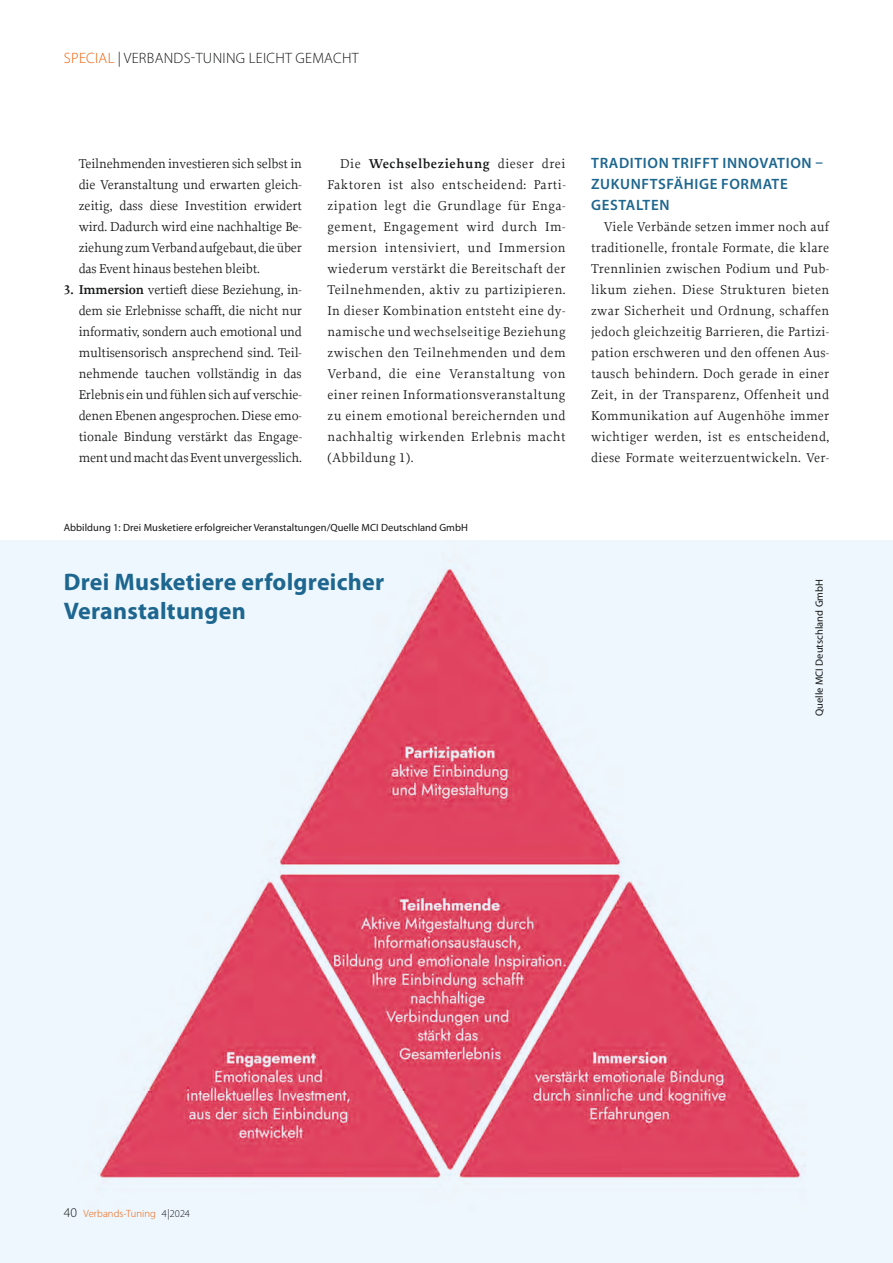
<style>
.page{position:relative;width:893px;height:1263px;background:#fff}
.page>*{position:absolute;margin:0;border:0;box-sizing:border-box;transform-origin:0 0}
.t1{font:700 24px/28.8px "Myriad Pro";letter-spacing:.01em;color:#1d668f}
.t2{font:600 15px/21px "Myriad Pro";letter-spacing:.04em;color:#1d668f}
.t3{font:300 15px "Myriad Pro";letter-spacing:.02em;color:#151616}
.t4{font:13.5px/21px "Proforma";color:#151616;text-align:justify}
.t5{font:10.5px "Myriad Pro";letter-spacing:.005em;color:#151616}
.t6{font:300 10.5px "Myriad Pro";letter-spacing:.01em;color:#ed5d05}
.s1{color:#ed5d05}
.s2{font-weight:600}
.s3{font-size:13.5px;color:#151616}
.s4{color:#151616}
</style>
<div class="page">
<div style="left:0;top:540px;width:893px;height:723px;background:#eef7fd"></div>
<img style="left:99px;top:569px;width:702px;height:609px">
<p class="t3" style="left:64px;top:49px;width:296px"><span class="s1">SPECIAL</span> | VERBANDS-TUNING LEICHT GEMACHT</p>
<p class="t4" style="left:79px;top:153px;width:225px">Teilnehmenden investieren sich selbst in die Veranstaltung und erwarten gleich&shy;zeitig, dass diese Investition erwidert wird. Dadurch wird eine nachhaltige Be&shy;ziehung zum Verband aufgebaut, die über das Event hinaus bestehen bleibt.</p>
<p class="t4" style="left:79px;top:279px;width:225px;text-indent:-15px"><span class="s2">3. Immersion</span> vertieft diese Beziehung, in&shy;dem sie Erlebnisse schafft, die nicht nur informativ, sondern auch emotional und multisensorisch ansprechend sind. Teil&shy;nehmende tauchen vollständig in das Erlebnis ein und fühlen sich auf verschie&shy;denen Ebenen angesprochen. Diese emo&shy;tionale Bindung verstärkt das Engage&shy;ment und macht das Event unvergesslich.</p>
<p class="t4" style="left:327px;top:153px;width:240px;text-indent:13px">Die <span class="s2">Wechselbeziehung</span> dieser drei Faktoren ist also entscheidend: Parti&shy;zipation legt die Grundlage für Enga&shy;gement, Engagement wird durch Im&shy;mersion intensiviert, und Immersion wiederum verstärkt die Bereitschaft der Teilnehmenden, aktiv zu partizipieren.<br>In dieser Kombination entsteht eine dy&shy;namische und wechselseitige Beziehung zwischen den Teilnehmenden und dem Verband, die eine Veranstaltung von einer reinen Informationsveranstaltung zu einem emotional bereichernden und nachhaltig wirkenden Erlebnis macht (Abbildung 1).</p>
<p class="t2" style="left:591px;top:152px;width:233px">TRADITION TRIFFT INNOVATION –<br>ZUKUNFTSFÄHIGE FORMATE<br>GESTALTEN</p>
<p class="t4" style="left:591px;top:216px;width:240px;text-indent:13px">Viele Verbände setzen immer noch auf traditionelle, frontale Formate, die klare Trennlinien zwischen Podium und Pub&shy;likum ziehen. Diese Strukturen bieten zwar Sicherheit und Ordnung, schaffen jedoch gleichzeitig Barrieren, die Partizi&shy;pation erschweren und den offenen Aus&shy;tausch behindern. Doch gerade in einer Zeit, in der Transparenz, Offenheit und Kommunikation auf Augenhöhe immer wichtiger werden, ist es entscheidend, diese Formate weiterzuentwickeln. Ver-</p>
<p class="t5" style="left:64px;top:521px;width:406px">Abbildung 1: Drei Musketiere erfolgreicher Veranstaltungen/Quelle MCI Deutschland GmbH</p>
<h1 class="t1" style="left:64px;top:567px;width:322px">Drei Musketiere erfolgreicher<br>Veranstaltungen</h1>
<p class="t6" style="left:64px;top:1207px;width:128px"><span class="s3">40</span> Verbands-Tuning <span class="s4">4|2024</span></p>
<p class="t5" style="left:813px;top:716px;width:139px;rotate:-90deg">Quelle MCI Deutschland GmbH</p>
</div>
